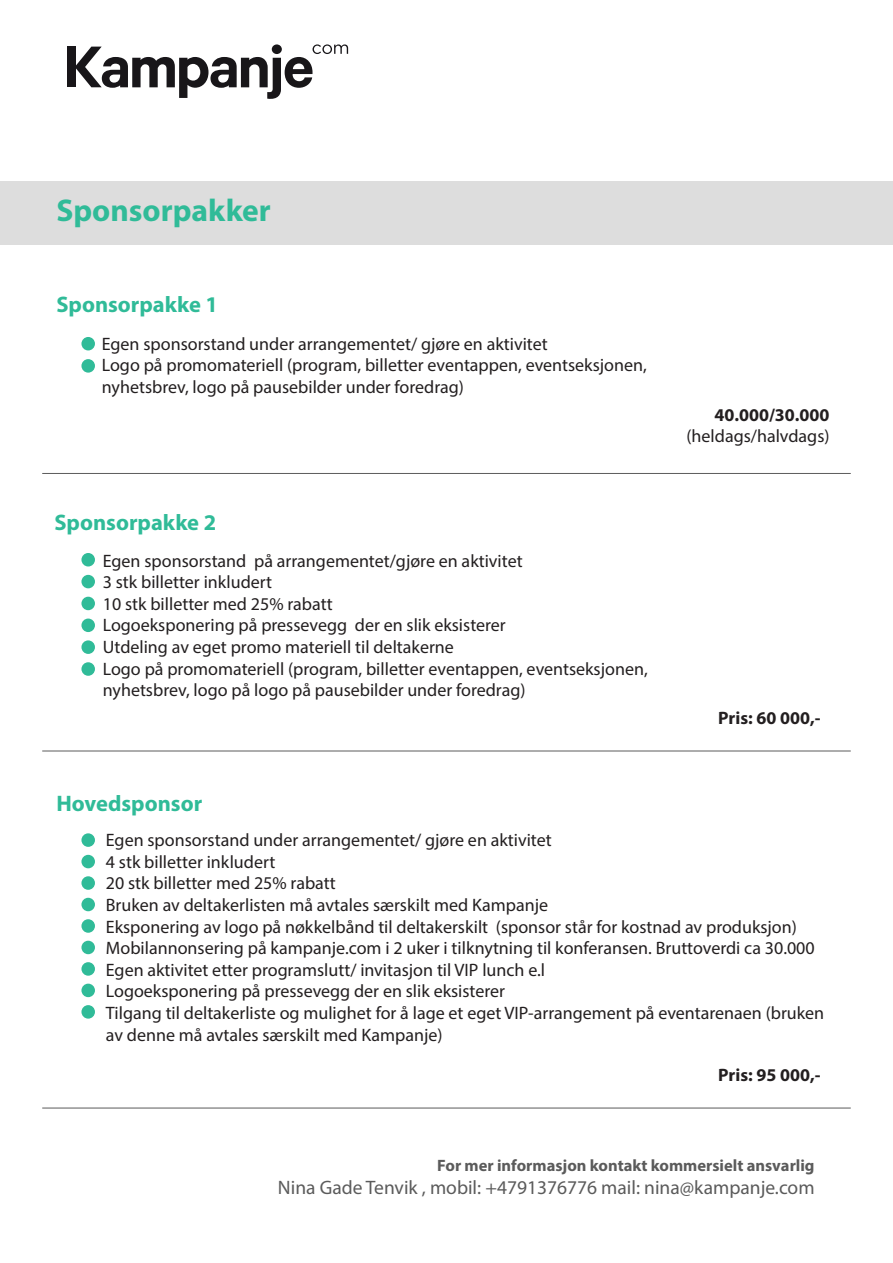
<style>
.page{position:relative;width:893px;height:1263px;background:#fff}
.page>*{position:absolute;margin:0;border:0;box-sizing:border-box;transform-origin:0 0}
.t1{font:700 31.5px "Myriad Pro";color:#30bb98}
.t2{font:700 22.5px "Myriad Pro";color:#30bb98}
.t3{font:19.5px "Myriad Pro";color:#5b5b5b}
.t4{font:18px/21.6px "Myriad Pro";color:#231f20}
.t5{font:700 18px "Myriad Pro";color:#231f20}
.t6{font:700 16.5px "Myriad Pro";color:#5b5b5b}
</style>
<div class="page">
<div style="left:0;top:181px;width:893px;height:63px;background:#ddd"></div>
<div style="left:67px;top:47px;width:9px;height:40px;background:#181619"></div>
<svg style="left:75px;top:44px;width:273px;height:55px"></svg>
<hr style="left:42px;top:473px;width:809px;height:1px;background:#5b5b5b">
<hr style="left:42px;top:751px;width:809px;height:1px;background:#5b5b5b">
<hr style="left:42px;top:1108px;width:809px;height:1px;background:#5b5b5b">
<div style="left:81px;top:337px;width:14px;height:13px;background:#30bb98;border-radius:50%"></div>
<div style="left:81px;top:359px;width:14px;height:14px;background:#30bb98;border-radius:50%"></div>
<div style="left:81px;top:553px;width:14px;height:13px;background:#30bb98;border-radius:50%"></div>
<div style="left:81px;top:597px;width:14px;height:13px;background:#30bb98;border-radius:50%"></div>
<div style="left:81px;top:575px;width:14px;height:13px;background:#30bb98;border-radius:50%"></div>
<div style="left:81px;top:618px;width:14px;height:14px;background:#30bb98;border-radius:50%"></div>
<div style="left:81px;top:640px;width:14px;height:14px;background:#30bb98;border-radius:50%"></div>
<div style="left:81px;top:662px;width:14px;height:14px;background:#30bb98;border-radius:50%"></div>
<div style="left:81px;top:833px;width:14px;height:14px;background:#30bb98;border-radius:50%"></div>
<div style="left:81px;top:876px;width:14px;height:14px;background:#30bb98;border-radius:50%"></div>
<div style="left:81px;top:855px;width:14px;height:13px;background:#30bb98;border-radius:50%"></div>
<div style="left:81px;top:898px;width:14px;height:13px;background:#30bb98;border-radius:50%"></div>
<div style="left:81px;top:919px;width:14px;height:14px;background:#30bb98;border-radius:50%"></div>
<div style="left:81px;top:941px;width:14px;height:13px;background:#30bb98;border-radius:50%"></div>
<div style="left:81px;top:962px;width:14px;height:14px;background:#30bb98;border-radius:50%"></div>
<div style="left:81px;top:984px;width:14px;height:13px;background:#30bb98;border-radius:50%"></div>
<div style="left:81px;top:1005px;width:14px;height:14px;background:#30bb98;border-radius:50%"></div>
<h1 class="t1" style="left:56px;top:190px;width:216px">Sponsorpakker</h1>
<p class="t2" style="left:56px;top:289px;width:163px">Sponsorpakke 1</p>
<p class="t4" style="left:102px;top:333px;width:546px">Egen sponsorstand under arrangementet/ gjøre en aktivitet<br>Logo på promomateriell (program, billetter eventappen, eventseksjonen, nyhetsbrev, logo på pausebilder under foredrag)</p>
<p class="t2" style="left:54px;top:508px;width:163px">Sponsorpakke 2</p>
<p class="t4" style="left:103px;top:549px;width:546px">Egen sponsorstand på arrangementet/gjøre en aktivitet<br>3 stk billetter inkludert<br>10 stk billetter med 25% rabatt<br>Logoeksponering på pressevegg der en slik eksisterer<br>Utdeling av eget promo materiell til deltakerne<br>Logo på promomateriell (program, billetter eventappen, eventseksjonen, nyhetsbrev, logo på logo på pausebilder under foredrag)</p>
<p class="t2" style="left:56px;top:789px;width:147px">Hovedsponsor</p>
<p class="t5" style="left:714px;top:403px;width:117px">40.000/30.000</p>
<p class="t4" style="left:686px;top:425px;width:145px">(heldags/halvdags)</p>
<p class="t5" style="left:718px;top:706px;width:104px">Pris: 60 000,-</p>
<p class="t4" style="left:106px;top:829px;width:720px">Egen sponsorstand under arrangementet/ gjøre en aktivitet<br>4 stk billetter inkludert<br>20 stk billetter med 25% rabatt<br>Bruken av deltakerlisten må avtales særskilt med Kampanje<br>Eksponering av logo på nøkkelbånd til deltakerskilt (sponsor står for kostnad av produksjon)<br>Mobilannonsering på kampanje.com i 2 uker i tilknytning til konferansen. Bruttoverdi ca 30.000<br>Egen aktivitet etter programslutt/ invitasjon til VIP lunch e.l<br>Logoeksponering på pressevegg der en slik eksisterer<br>Tilgang til deltakerliste og mulighet for å lage et eget VIP-arrangement på eventarenaen (bruken av denne må avtales særskilt med Kampanje)</p>
<p class="t5" style="left:718px;top:1063px;width:104px">Pris: 95 000,-</p>
<p class="t6" style="left:437px;top:1155px;width:379px">For mer informasjon kontakt kommersielt ansvarlig</p>
<p class="t3" style="left:278px;top:1176px;width:538px">Nina Gade Tenvik , mobil: +4791376776 mail: nina@kampanje.com</p>
</div>
